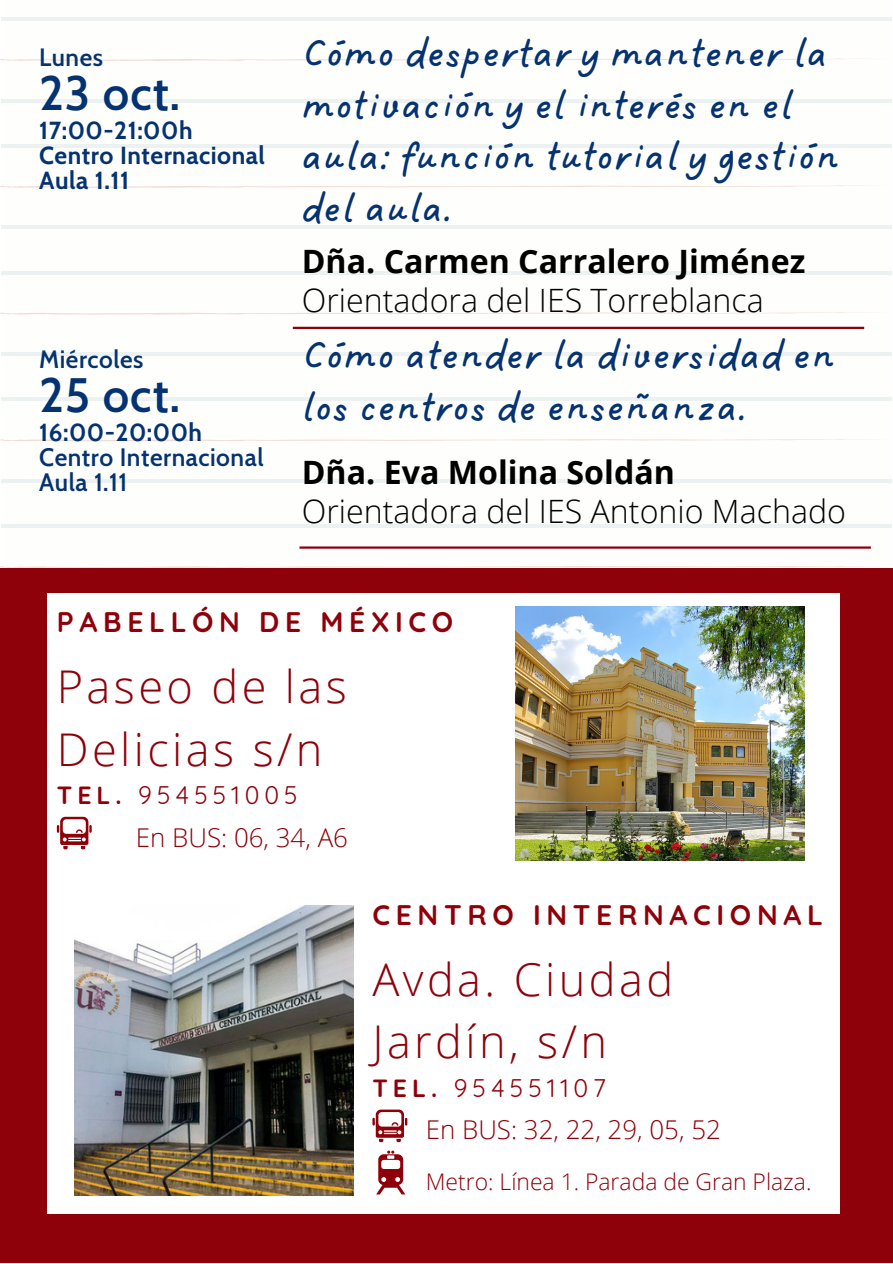
<style>
.page{position:relative;width:893px;height:1264px;background:#fff}
.page>*{position:absolute;margin:0;border:0;box-sizing:border-box;transform-origin:0 0}
.t1{font:600 47.1px "Cabin";letter-spacing:.02em;color:#053270}
.t2{font:300 45.15px/63px "Open Sans";letter-spacing:.075em;color:#8e010a}
.t3{font:43.5px/51.8px "DO Sans Slanted Alt";color:#053270}
.t4{font:300 32.1px "Open Sans";color:#000}
.t5{font:700 32.1px "Open Sans";color:#000}
.t6{font:700 28.2px "Quicksand";letter-spacing:.2em;color:#8e010a}
.t7{font:300 25.95px "Open Sans";color:#8e010a}
.t8{font:24.75px "Quicksand";letter-spacing:.2em;color:#8e010a}
.t9{font:700 24.6px "Cabin";letter-spacing:.02em;color:#053270}
.t10{font:600 24.6px "Cabin";letter-spacing:.02em;color:#053270}
.t11{font:600 24.45px "Cabin";letter-spacing:.02em;color:#053270}
.t12{font:300 22.95px "Open Sans";color:#8e010a}
.s1{font-weight:700}
</style>
<div class="page">
<svg style="left:0;top:59px;width:844px;height:2px"></svg>
<svg style="left:0;top:185px;width:888px;height:3px"></svg>
<svg style="left:0;top:312px;width:888px;height:3px"></svg>
<svg style="left:0;top:439px;width:888px;height:2px"></svg>
<svg style="left:0;top:566px;width:888px;height:2px"></svg>
<hr style="left:1px;top:17px;width:890px;height:4px;background:#ecf2f2">
<hr style="left:1px;top:99px;width:890px;height:4px;background:#ecf2f2">
<hr style="left:1px;top:144px;width:890px;height:4px;background:#ecf2f2">
<hr style="left:1px;top:226px;width:890px;height:3px;background:#a0c2bf">
<hr style="left:1px;top:271px;width:890px;height:3px;background:#a0c2bf">
<hr style="left:1px;top:352px;width:890px;height:4px;background:#ecf2f2">
<hr style="left:1px;top:397px;width:890px;height:4px;background:#ecf2f2">
<hr style="left:1px;top:479px;width:890px;height:4px;background:#ecf2f2">
<hr style="left:1px;top:524px;width:890px;height:4px;background:#ecf2f2">
<div style="left:0;top:568px;width:892px;height:664px;background:#8e010a"></div>
<div style="left:0;top:1218px;width:892px;height:44px;background:#8e010a"></div>
<hr style="left:299px;top:546px;width:571px;height:2px;background:#8e010a">
<hr style="left:293px;top:327px;width:571px;height:2px;background:#8e010a">
<div style="left:47px;top:593px;width:792px;height:620px;background:#fff"></div>
<svg style="left:56px;top:816px;width:784px;height:33px"></svg>
<img style="left:515px;top:606px;width:289px;height:254px">
<img style="left:74px;top:905px;width:279px;height:245px">
<svg style="left:372px;top:1109px;width:35px;height:33px"></svg>
<img style="left:74px;top:1150px;width:766px;height:52px">
<p class="t11" style="left:39px;top:42px;width:65px">Lunes</p>
<p class="t1" style="left:39px;top:64px;width:142px">23 oct.</p>
<p class="t9" style="left:39px;top:115px;width:155px">17:00-21:00h</p>
<p class="t9" style="left:39px;top:140px;width:227px">Centro Internacional</p>
<p class="t9" style="left:39px;top:165px;width:91px">Aula 1.11</p>
<p class="t11" style="left:39px;top:344px;width:106px">Miércoles</p>
<p class="t1" style="left:39px;top:366px;width:142px">25 oct.</p>
<p class="t9" style="left:39px;top:417px;width:164px">16:00-20:00h</p>
<p class="t10" style="left:39px;top:442px;width:226px">Centro Internacional</p>
<p class="t10" style="left:39px;top:467px;width:89px">Aula 1.11</p>
<p class="t3" style="left:302px;top:29px;width:540px">Cómo despertar y mantener la motivación y el interés en el aula: función tutorial y gestión del aula.</p>
<p class="t5" style="left:302px;top:238px;width:505px">Dña. Carmen Carralero Jiménez</p>
<p class="t4" style="left:302px;top:278px;width:463px">Orientadora del IES Torreblanca</p>
<p class="t3" style="left:302px;top:331px;width:536px">Cómo atender la diversidad en los centros de enseñanza.</p>
<p class="t5" style="left:302px;top:449px;width:374px">Dña. Eva Molina Soldán</p>
<p class="t4" style="left:302px;top:489px;width:545px">Orientadora del IES Antonio Machado</p>
<p class="t6" style="left:57px;top:604px;width:398px">PABELLÓN DE MÉXICO</p>
<p class="t2" style="left:57px;top:653px;width:291px">Paseo de las<br>Delicias s/n</p>
<p class="t8" style="left:57px;top:779px;width:242px"><span class="s1">TEL.</span> 954551005</p>
<p class="t7" style="left:136px;top:819px;width:213px">En BUS: 06, 34, A6</p>
<p class="t6" style="left:372px;top:896px;width:452px">CENTRO INTERNACIONAL</p>
<p class="t2" style="left:372px;top:946px;width:302px">Avda. Ciudad<br>Jardín, s/n</p>
<p class="t8" style="left:372px;top:1072px;width:235px"><span class="s1">TEL.</span> 954551107</p>
<p class="t7" style="left:426px;top:1111px;width:296px">En BUS: 32, 22, 29, 05, 52</p>
<p class="t12" style="left:426px;top:1165px;width:387px">Metro: Línea 1. Parada de Gran Plaza.</p>
</div>
